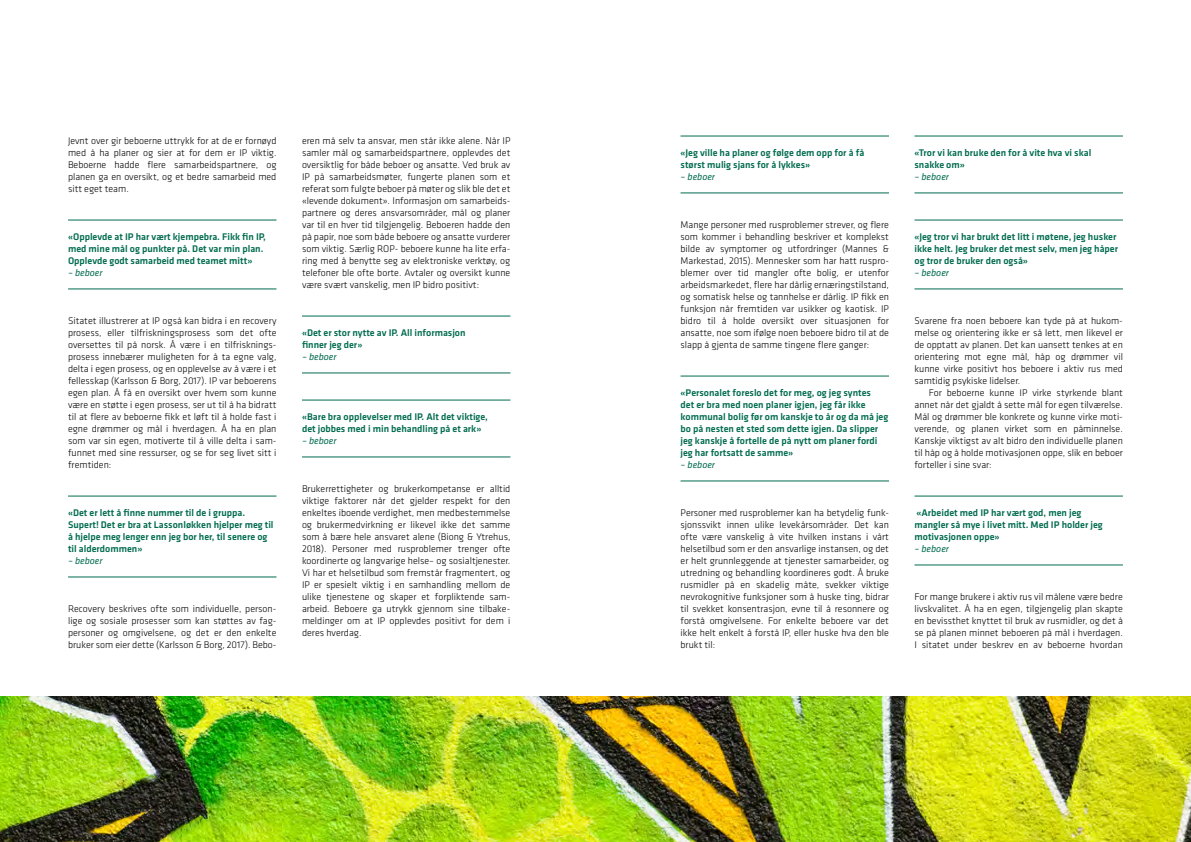
<style>
.page{position:relative;width:1191px;height:842px;background:#fff}
.page>*{position:absolute;margin:0;border:0;box-sizing:border-box;transform-origin:0 0}
.t1{font:300 10px/12px "Klavika";color:#000;text-align:justify}
.t2{font:500 10px/12px "Klavika";color:#006b4f}
.t3{font:italic 10px "Klavika";color:#006b4f}
</style>
<div class="page">
<hr style="left:68px;top:220px;width:208px;height:1px;background:#006b4f">
<hr style="left:68px;top:289px;width:208px;height:1px;background:#006b4f">
<hr style="left:68px;top:496px;width:208px;height:1px;background:#006b4f">
<hr style="left:68px;top:577px;width:208px;height:1px;background:#006b4f">
<hr style="left:302px;top:316px;width:208px;height:1px;background:#006b4f">
<hr style="left:302px;top:373px;width:208px;height:1px;background:#006b4f">
<hr style="left:302px;top:400px;width:208px;height:1px;background:#006b4f">
<hr style="left:302px;top:457px;width:208px;height:1px;background:#006b4f">
<hr style="left:680px;top:136px;width:209px;height:1px;background:#006b4f">
<hr style="left:680px;top:193px;width:209px;height:1px;background:#006b4f">
<hr style="left:680px;top:376px;width:209px;height:1px;background:#006b4f">
<hr style="left:680px;top:481px;width:209px;height:1px;background:#006b4f">
<hr style="left:914px;top:136px;width:209px;height:1px;background:#006b4f">
<hr style="left:914px;top:193px;width:209px;height:1px;background:#006b4f">
<hr style="left:914px;top:220px;width:209px;height:1px;background:#006b4f">
<hr style="left:914px;top:289px;width:209px;height:1px;background:#006b4f">
<hr style="left:914px;top:496px;width:209px;height:1px;background:#006b4f">
<hr style="left:914px;top:565px;width:209px;height:1px;background:#006b4f">
<img style="left:0;top:696px;width:1191px;height:146px">
<p class="t1" style="left:68px;top:135px;width:210px">Jevnt over gir beboerne uttrykk for at de er fornøyd med å ha planer og sier at for dem er IP viktig.<br>Beboerne hadde flere samarbeidspartnere, og planen ga en oversikt, og et bedre samarbeid med sitt eget team.</p>
<p class="t2" style="left:68px;top:230px;width:199px">«Opplevde at IP har vært kjempebra. Fikk fin IP, med mine mål og punkter på. Det var min plan.<br>Opplevde godt samarbeid med teamet mitt»</p>
<p class="t3" style="left:68px;top:266px;width:36px">– beboer</p>
<p class="t1" style="left:68px;top:315px;width:210px;text-align:left">Sitatet illustrerer at IP også kan bidra i en recovery prosess, eller tilfriskningsprosess som det ofte oversettes til på norsk. Å være i en tilfrisknings&shy;prosess innebærer muligheten for å ta egne valg, delta i egen prosess, og en opplevelse av å være i et fellesskap (Karlsson &amp; Borg, 2017). IP var beboerens egen plan. Å få en oversikt over hvem som kunne være en støtte i egen prosess, ser ut til å ha bidratt til at flere av beboerne fikk et løft til å holde fast i egne drømmer og mål i hverdagen. Å ha en plan som var sin egen, motiverte til å ville delta i sam-- funnet med sine ressurser, og se for seg livet sitt i fremtiden:</p>
<p class="t2" style="left:68px;top:506px;width:207px">«Det er lett å finne nummer til de i gruppa.<br>Supert! Det er bra at Lassonløkken hjelper meg til å hjelpe meg lenger enn jeg bor her, til senere og til alderdommen»</p>
<p class="t3" style="left:68px;top:554px;width:36px">– beboer</p>
<p class="t1" style="left:68px;top:603px;width:210px;text-align:left">Recovery beskrives ofte som individuelle, person&shy;lige og sosiale prosesser som kan støttes av fag-- personer og omgivelsene, og det er den enkelte bruker som eier dette (Karlsson &amp; Borg, 2017). Bebo-</p>
<p class="t1" style="left:302px;top:135px;width:210px">eren må selv ta ansvar, men står ikke alene. Når IP samler mål og samarbeidspartnere, opplevdes det oversiktlig for både beboer og ansatte. Ved bruk av IP på samarbeidsmøter, fungerte planen som et referat som fulgte beboer på møter og slik ble det et «levende dokument». Informasjon om samarbeids&shy;partnere og deres ansvarsområder, mål og planer var til en hver tid tilgjengelig. Beboeren hadde den på papir, noe som både beboere og ansatte vurderer som viktig. Særlig ROP- beboere kunne ha lite erfa&shy;ring med å benytte seg av elektroniske verktøy, og telefoner ble ofte borte. Avtaler og oversikt kunne være svært vanskelig, men IP bidro positivt:</p>
<p class="t2" style="left:302px;top:326px;width:165px">«Det er stor nytte av IP. All informasjon finner jeg der»</p>
<p class="t3" style="left:302px;top:350px;width:36px">– beboer</p>
<p class="t2" style="left:302px;top:410px;width:187px">«Bare bra opplevelser med IP. Alt det viktige, det jobbes med i min behandling på et ark»</p>
<p class="t3" style="left:302px;top:434px;width:36px">– beboer</p>
<p class="t1" style="left:302px;top:483px;width:210px;text-align:left">Brukerrettigheter og brukerkompetanse er alltid viktige faktorer når det gjelder respekt for den enkeltes iboende verdighet, men medbestemmelse og brukermedvirkning er likevel ikke det samme som å bære hele ansvaret alene (Biong &amp; Ytrehus, 2018). Personer med rusproblemer trenger ofte koordinerte og langvarige helse– og sosialtjenester.<br>Vi har et helsetilbud som fremstår fragmentert, og IP er spesielt viktig i en samhandling mellom de ulike tjenestene og skaper et forpliktende sam-- arbeid. Beboere ga utrykk gjennom sine tilbake&shy;meldinger om at IP opplevdes positivt for dem i deres hverdag.</p>
<p class="t2" style="left:680px;top:146px;width:185px">«Jeg ville ha planer og følge dem opp for å få størst mulig sjans for å lykkes»</p>
<p class="t3" style="left:680px;top:170px;width:36px">– beboer</p>
<p class="t1" style="left:680px;top:219px;width:210px">Mange personer med rusproblemer strever, og flere som kommer i behandling beskriver et komplekst bilde av symptomer og utfordringer (Mannes &amp; Markestad, 2015). Mennesker som har hatt ruspro&shy;blemer over tid mangler ofte bolig, er utenfor arbeidsmarkedet, flere har dårlig ernæringstilstand, og somatisk helse og tannhelse er dårlig. IP fikk en funksjon når fremtiden var usikker og kaotisk. IP bidro til å holde oversikt over situasjonen for ansatte, noe som ifølge noen beboere bidro til at de slapp å gjenta de samme tingene flere ganger:</p>
<p class="t2" style="left:680px;top:386px;width:209px">«Personalet foreslo det for meg, og jeg syntes<br>det er bra med noen planer igjen, jeg får ikke kommunal bolig før om kanskje to år og da må jeg bo på nesten et sted som dette igjen. Da slipper jeg kanskje å fortelle de på nytt om planer fordi jeg har fortsatt de samme»</p>
<p class="t3" style="left:680px;top:458px;width:36px">– beboer</p>
<p class="t1" style="left:680px;top:507px;width:210px">Personer med rusproblemer kan ha betydelig funk&shy;sjonssvikt innen ulike levekårsområder. Det kan ofte være vanskelig å vite hvilken instans i vårt helsetilbud som er den ansvarlige instansen, og det er helt grunnleggende at tjenester samarbeider, og utredning og behandling koordineres godt. Å bruke rusmidler på en skadelig måte, svekker viktige nevrokognitive funksjoner som å huske ting, bidrar til svekket konsentrasjon, evne til å resonnere og forstå omgivelsene. For enkelte beboere var det ikke helt enkelt å forstå IP, eller huske hva den ble brukt til:</p>
<p class="t2" style="left:914px;top:146px;width:178px">«Tror vi kan bruke den for å vite hva vi skal snakke om»</p>
<p class="t3" style="left:914px;top:170px;width:36px">– beboer</p>
<p class="t2" style="left:914px;top:230px;width:205px">«Jeg tror vi har brukt det litt i møtene, jeg husker ikke helt. Jeg bruker det mest selv, men jeg håper og tror de bruker den også»</p>
<p class="t3" style="left:914px;top:266px;width:36px">– beboer</p>
<p class="t1" style="left:914px;top:315px;width:210px;text-align:left">Svarene fra noen beboere kan tyde på at hukom&shy;melse og orientering ikke er så lett, men likevel er de opptatt av planen. Det kan uansett tenkes at en orientering mot egne mål, håp og drømmer vil kunne virke positivt hos beboere i aktiv rus med samtidig psykiske lidelser.</p>
<p class="t1" style="left:914px;top:387px;width:210px;text-indent:14px">For beboerne kunne IP virke styrkende blant annet når det gjaldt å sette mål for egen tilværelse.<br>Mål og drømmer ble konkrete og kunne virke moti&shy;verende, og planen virket som en påminnelse.<br>Kanskje viktigst av alt bidro den individuelle planen til håp og å holde motivasjonen oppe, slik en beboer forteller i sine svar:</p>
<p class="t2" style="left:914px;top:506px;width:190px">«Arbeidet med IP har vært god, men jeg mangler så mye i livet mitt. Med IP holder jeg motivasjonen oppe»</p>
<p class="t3" style="left:914px;top:542px;width:36px">– beboer</p>
<p class="t1" style="left:914px;top:591px;width:210px">For mange brukere i aktiv rus vil målene være bedre livskvalitet. Å ha en egen, tilgjengelig plan skapte en bevissthet knyttet til bruk av rusmidler, og det å se på planen minnet beboeren på mål i hverdagen.<br>I sitatet under beskrev en av beboerne hvordan</p>
</div>
